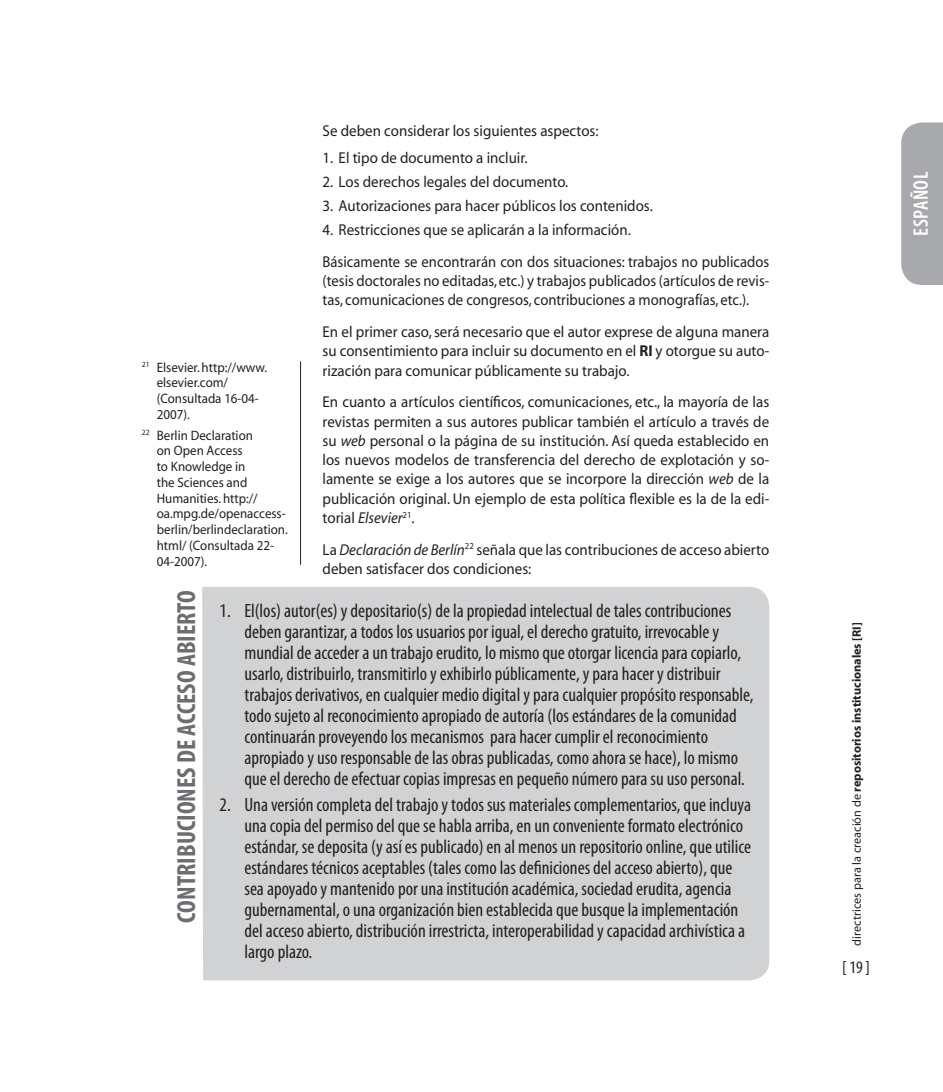
<style>
.page{position:relative;width:943px;height:1092px;background:#fff}
.page>*{position:absolute;margin:0;border:0;box-sizing:border-box;transform-origin:0 0}
.t1{font:700 condensed 26.25px "Myriad Pro";color:#6c6d70}
.t2{font:600 condensed 21px "Myriad Pro";letter-spacing:.025em;color:#fff}
.t3{font:condensed 19.25px/21px "Myriad Pro";color:#231f20}
.t4{font:condensed 17.5px "Myriad Pro";color:#231f20}
.t5{font:15.75px/19.2px "Myriad";color:#231f20;scale:.95 1}
.t6{font:15.75px/19.2px "Myriad";color:#231f20;scale:.93 1}
.t7{font:13.65px/15.8px "Myriad";color:#231f20;scale:.95 1}
.t8{font:700 12.25px "Myriad";color:#231f20}
.s1{font-weight:700}
.s2{font-style:italic}
.s3{font-weight:400}
</style>
<div class="page">
<div style="left:901px;top:122px;width:42px;height:163px;background:#a8a9ad"></div>
<div style="left:202px;top:587px;width:567px;height:393px;background:#d1d2d4"></div>
<hr style="left:300px;top:361px;width:1px;height:203px;background:#231f20">
<p class="t5" style="left:322px;top:122px;width:292px">Se deben considerar los siguientes aspectos:</p>
<p class="t5" style="left:322px;top:148px;width:217px">1. El tipo de documento a incluir.</p>
<p class="t5" style="left:322px;top:173px;width:260px">2. Los derechos legales del documento.</p>
<p class="t5" style="left:322px;top:197px;width:349px">3. Autorizaciones para hacer públicos los contenidos.</p>
<p class="t5" style="left:322px;top:215px;width:471px;line-height:31.7px">4. Restricciones que se aplicarán a la información.<br>Básicamente se encontrarán con dos situaciones: trabajos no publicados</p>
<p class="t6" style="left:322px;top:272px;width:482px">(tesis doctorales no editadas, etc.) y trabajos publicados (artículos de revis&shy;tas, comunicaciones de congresos, contribuciones a monografías, etc.).</p>
<p class="t5" style="left:322px;top:323px;width:471px;text-align:justify">En el primer caso, será necesario que el autor exprese de alguna manera su consentimiento para incluir su documento en el <span class="s1">RI</span> y otorgue su auto&shy;rización para comunicar públicamente su trabajo.</p>
<p class="t5" style="left:322px;top:393px;width:471px;text-align:justify">En cuanto a artículos científicos, comunicaciones, etc., la mayoría de las revistas permiten a sus autores publicar también el artículo a través de su <span class="s2">web</span> personal o la página de su institución. Así queda establecido en los nuevos modelos de transferencia del derecho de explotación y so&shy;lamente se exige a los autores que se incorpore la dirección <span class="s2">web</span> de la publicación original. Un ejemplo de esta política flexible es la de la edi&shy;torial <span class="s2">Elsevier</span><sup>21</sup>.</p>
<p class="t5" style="left:322px;top:540px;width:471px">La <span class="s2">Declaración de Berlín</span><sup>22</sup> señala que las contribuciones de acceso abierto deben satisfacer dos condiciones:</p>
<p class="t3" style="left:244px;top:600px;width:510px;text-indent:-25px">1. El(los) autor(es) y depositario(s) de la propiedad intelectual de tales contribuciones deben garantizar, a todos los usuarios por igual, el derecho gratuito, irrevocable y mundial de acceder a un trabajo erudito, lo mismo que otorgar licencia para copiarlo, usarlo, distribuirlo, transmitirlo y exhibirlo públicamente, y para hacer y distribuir trabajos derivativos, en cualquier medio digital y para cualquier propósito responsable, todo sujeto al reconocimiento apropiado de autoría (los estándares de la comunidad continuarán proveyendo los mecanismos para hacer cumplir el reconocimiento apropiado y uso responsable de las obras publicadas, como ahora se hace), lo mismo que el derecho de efectuar copias impresas en pequeño número para su uso personal.</p>
<p class="t3" style="left:244px;top:794px;width:508px;text-indent:-25px">2. Una versión completa del trabajo y todos sus materiales complementarios, que incluya una copia del permiso del que se habla arriba, en un conveniente formato electrónico estándar, se deposita (y así es publicado) en al menos un repositorio online, que utilice estándares técnicos aceptables (tales como las definiciones del acceso abierto), que sea apoyado y mantenido por una institución académica, sociedad erudita, agencia gubernamental, o una organización bien establecida que busque la implementación del acceso abierto, distribución irrestricta, interoperabilidad y capacidad archivística a largo plazo.</p>
<p class="t7" style="left:157px;top:360px;width:118px;text-indent:-15px"><sup>21</sup> Elsevier. http://www. elsevier.com/ (Consultada 16-04-<br>2007).</p>
<p class="t7" style="left:157px;top:427px;width:139px;text-indent:-15px"><sup>22</sup> Berlin Declaration<br>on Open Access<br>to Knowledge in<br>the Sciences and<br>Humanities. http:// oa.mpg.de/openaccess&shy;berlin/berlindeclaration. html/ (Consultada 22-<br>04-2007).</p>
<h1 class="t1" style="left:170px;top:922px;width:334px;rotate:-90deg">CONTRIBUCIONES DE ACCESO ABIERTO</h1>
<p class="t2" style="left:907px;top:236px;width:66px;rotate:-90deg">ESPAÑOL</p>
<p class="t8" style="left:850px;top:945px;width:325px;rotate:-90deg"><span class="s3">directrices para la creación de</span> repositorios institucionales [RI]</p>
<p class="t4" style="left:842px;top:956px;width:29px">[ 19]</p>
</div>
